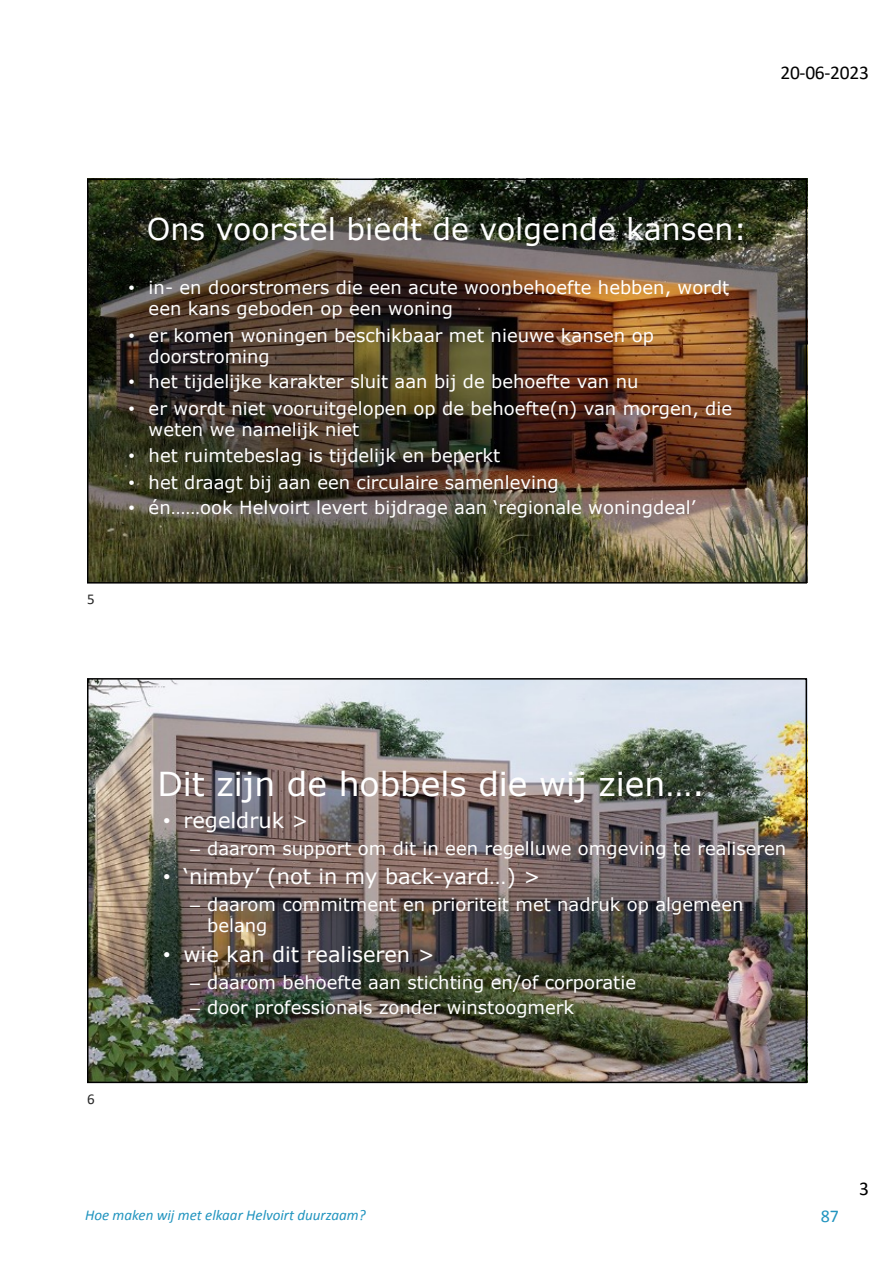
<style>
.page{position:relative;width:893px;height:1263px;background:#fff}
.page>*{position:absolute;margin:0;border:0;box-sizing:border-box;transform-origin:0 0}
.t1{font:33px "Verdana";color:#fff}
.t2{font:30px "Verdana";color:#fff}
.t3{font:21px "Verdana";color:#fff}
.t4{font:19.5px "Calibri";letter-spacing:-.015em;color:#000}
.t5{font:18px/20.9px "Verdana";color:#fff}
.t6{font:18px "Calibri";color:#2194bf}
.t7{font:italic 15px "Calibri";color:#2194bf}
.t8{font:15px "Calibri";color:#262626}
.s1{font-family:"Arial"}
</style>
<div class="page">
<img style="left:87px;top:178px;width:720px;height:403px">
<div style="left:87px;top:179px;width:720px;height:405px;border:2px solid #000"></div>
<img style="left:90px;top:681px;width:714px;height:399px">
<div style="left:87px;top:678px;width:720px;height:405px;border:2px solid #000"></div>
<p class="t4" style="left:780px;top:59px;width:90px">20-06-2023</p>
<p class="t8" style="left:87px;top:589px;width:9px">5</p>
<p class="t2" style="left:147px;top:209px;width:602px">Ons voorstel biedt de volgende kansen:</p>
<p class="t5" style="left:149px;top:277px;width:582px;text-indent:-20px"><span class="s1">•</span> in- en doorstromers die een acute woonbehoefte hebben, wordt een kans geboden op een woning</p>
<p class="t5" style="left:149px;top:324px;width:507px;line-height:21.3px;text-indent:-20px"><span class="s1">•</span> er komen woningen beschikbaar met nieuwe kansen op doorstroming</p>
<p class="t5" style="left:128px;top:371px;width:512px"><span class="s1">•</span> het tijdelijke karakter sluit aan bij de behoefte van nu</p>
<p class="t5" style="left:149px;top:398px;width:585px;text-indent:-20px"><span class="s1">•</span> er wordt niet vooruitgelopen op de behoefte(n) van morgen, die weten we namelijk niet</p>
<p class="t5" style="left:128px;top:445px;width:373px"><span class="s1">•</span> het ruimtebeslag is tijdelijk en beperkt</p>
<p class="t5" style="left:128px;top:472px;width:432px"><span class="s1">•</span> het draagt bij aan een circulaire samenleving</p>
<p class="t5" style="left:128px;top:497px;width:569px"><span class="s1">•</span> én……ook Helvoirt levert bijdrage aan ‘regionale woningdeal’</p>
<p class="t8" style="left:87px;top:1088px;width:9px">6</p>
<p class="t1" style="left:157px;top:761px;width:549px">Dit zijn de hobbels die wij zien….</p>
<p class="t3" style="left:163px;top:806px;width:147px"><span class="s1">•</span> regeldruk &gt;</p>
<p class="t5" style="left:190px;top:838px;width:597px"><span class="s1">–</span> daarom support om dit in een regelluwe omgeving te realiseren</p>
<p class="t3" style="left:163px;top:862px;width:379px"><span class="s1">•</span> ‘nimby’ (not in my back-yard…) &gt;</p>
<p class="t5" style="left:207px;top:894px;width:538px;text-indent:-17px"><span class="s1">–</span> daarom commitment en prioriteit met nadruk op algemeen belang</p>
<p class="t3" style="left:163px;top:940px;width:273px"><span class="s1">•</span> wie kan dit realiseren &gt;</p>
<p class="t5" style="left:190px;top:972px;width:447px"><span class="s1">–</span> daarom behoefte aan stichting en/of corporatie</p>
<p class="t5" style="left:190px;top:997px;width:385px"><span class="s1">–</span> door professionals zonder winstoogmerk</p>
<p class="t4" style="left:859px;top:1175px;width:11px">3</p>
<p class="t7" style="left:85px;top:1206px;width:282px">Hoe maken wij met elkaar Helvoirt duurzaam?</p>
<p class="t6" style="left:821px;top:1205px;width:20px">87</p>
</div>
